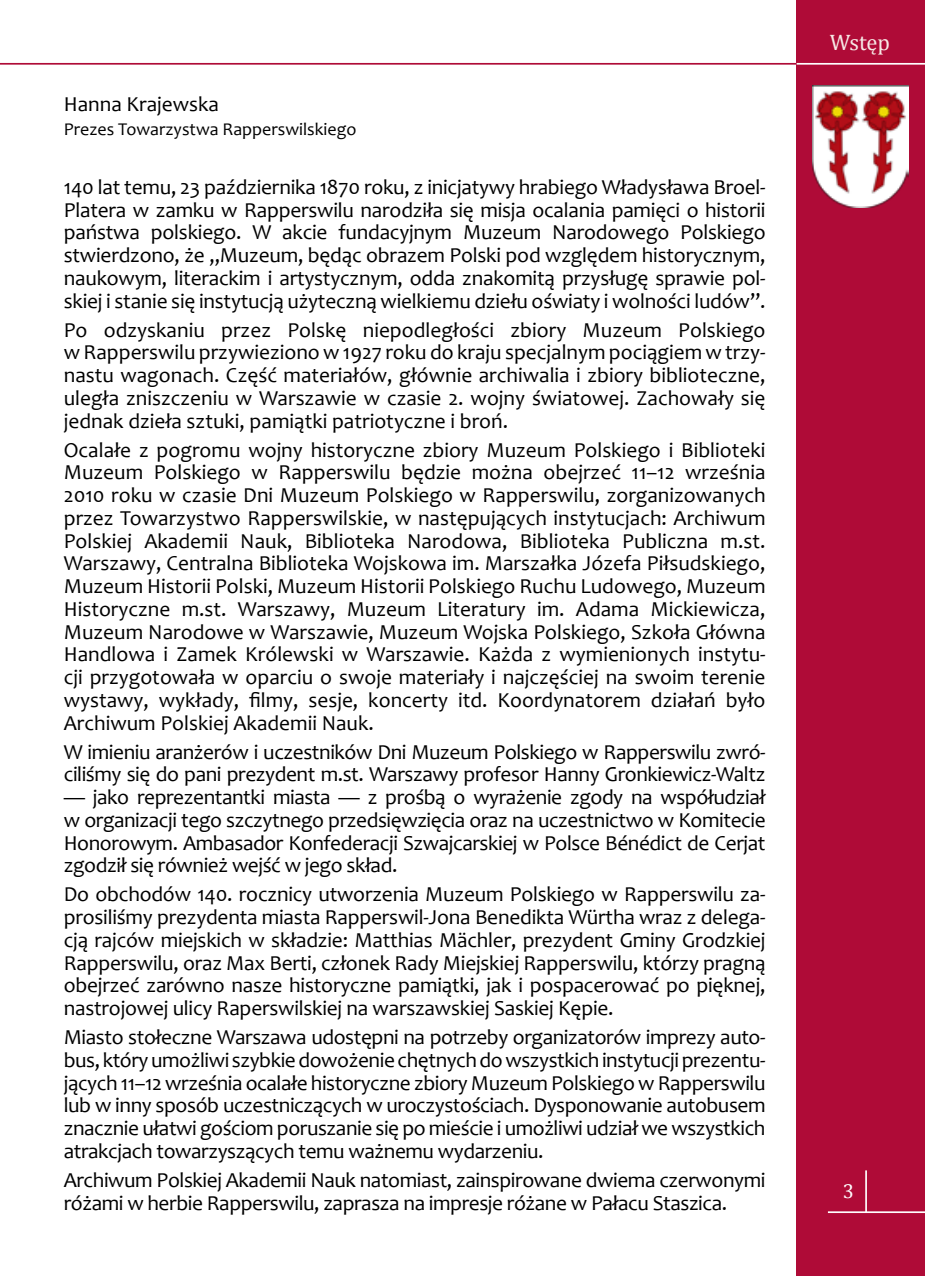
<style>
.page{position:relative;width:925px;height:1276px;background:#fff}
.page>*{position:absolute;margin:0;border:0;box-sizing:border-box;transform-origin:0 0}
.t1{font:22.5px "Cambria";letter-spacing:-.005em;color:#f7e9e6}
.t2{font:21.38px/22.7px "Candara";letter-spacing:-.02em;color:#000;text-align:justify}
.t3{font:21.38px "Candara";color:#000}
.t4{font:20.25px "Cambria";color:#fff}
.t5{font:18px "Candara";color:#000}
</style>
<div class="page">
<div style="left:796px;top:0;width:129px;height:1276px;background:#af0b37"></div>
<hr style="left:828px;top:1211px;width:97px;height:2px;background:#fff">
<hr style="left:865px;top:1170px;width:2px;height:42px;background:#fff">
<hr style="left:0;top:63px;width:813px;height:2px;background:#af0b37">
<hr style="left:796px;top:63px;width:129px;height:2px;background:#fff">
<img style="left:812px;top:86px;width:96px;height:121px">
<p class="t3" style="left:64px;top:91px;width:157px">Hanna Krajewska</p>
<p class="t5" style="left:64px;top:118px;width:294px">Prezes Towarzystwa Rapperswilskiego</p>
<p class="t2" style="left:64px;top:176px;width:703px">140 lat temu, 23 października 1870 roku, z inicjatywy hrabiego Władysława Broel-Platera w zamku w Rapperswilu narodziła się misja ocalania pamięci o historii państwa polskiego. W akcie fundacyjnym Muzeum Narodowego Polskiego stwierdzono, że „Muzeum, będąc obrazem Polski pod względem historycznym, naukowym, literackim i artystycznym, odda znakomitą przysługę sprawie pol&shy;skiej i stanie się instytucją użyteczną wielkiemu dziełu oświaty i wolności ludów”.</p>
<p class="t2" style="left:64px;top:318px;width:703px">Po odzyskaniu przez Polskę niepodległości zbiory Muzeum Polskiego w Rapperswilu przywieziono w 1927 roku do kraju specjalnym pociągiem w trzy&shy;nastu wagonach. Część materiałów, głównie archiwalia i zbiory biblioteczne, uległa zniszczeniu w Warszawie w czasie 2. wojny światowej. Zachowały się jednak dzieła sztuki, pamiątki patriotyczne i broń.</p>
<p class="t2" style="left:64px;top:438px;width:703px">Ocalałe z pogromu wojny historyczne zbiory Muzeum Polskiego i Biblioteki Muzeum Polskiego w Rapperswilu będzie można obejrzeć 11–12 września 2010 roku w czasie Dni Muzeum Polskiego w Rapperswilu, zorganizowanych przez Towarzystwo Rapperswilskie, w następujących instytucjach: Archiwum Polskiej Akademii Nauk, Biblioteka Narodowa, Biblioteka Publiczna m.st.<br>Warszawy, Centralna Biblioteka Wojskowa im. Marszałka Józefa Piłsudskiego, Muzeum Historii Polski, Muzeum Historii Polskiego Ruchu Ludowego, Muzeum Historyczne m.st. Warszawy, Muzeum Literatury im. Adama Mickiewicza, Muzeum Narodowe w Warszawie, Muzeum Wojska Polskiego, Szkoła Główna Handlowa i Zamek Królewski w Warszawie. Każda z wymienionych instytu&shy;cji przygotowała w oparciu o swoje materiały i najczęściej na swoim terenie wystawy, wykłady, filmy, sesje, koncerty itd. Koordynatorem działań było Archiwum Polskiej Akademii Nauk.</p>
<p class="t2" style="left:64px;top:740px;width:703px">W imieniu aranżerów i uczestników Dni Muzeum Polskiego w Rapperswilu zwró&shy;ciliśmy się do pani prezydent m.st. Warszawy profesor Hanny Gronkiewicz-Waltz</p>
<p class="t2" style="left:64px;top:786px;width:703px">— jako reprezentantki miasta — z prośbą o wyrażenie zgody na współudział w organizacji tego szczytnego przedsięwzięcia oraz na uczestnictwo w Komitecie Honorowym. Ambasador Konfederacji Szwajcarskiej w Polsce Bénédict de Cerjat zgodził się również wejść w jego skład.</p>
<p class="t2" style="left:64px;top:883px;width:703px">Do obchodów 140. rocznicy utworzenia Muzeum Polskiego w Rapperswilu za&shy;prosiliśmy prezydenta miasta Rapperswil-Jona Benedikta Würtha wraz z delega&shy;cją rajców miejskich w składzie: Matthias Mächler, prezydent Gminy Grodzkiej Rapperswilu, oraz Max Berti, członek Rady Miejskiej Rapperswilu, którzy pragną obejrzeć zarówno nasze historyczne pamiątki, jak i pospacerować po pięknej, nastrojowej ulicy Raperswilskiej na warszawskiej Saskiej Kępie.</p>
<p class="t2" style="left:64px;top:1026px;width:703px">Miasto stołeczne Warszawa udostępni na potrzeby organizatorów imprezy auto&shy;bus, który umożliwi szybkie dowożenie chętnych do wszystkich instytucji prezentu&shy;jących 11–12 września ocalałe historyczne zbiory Muzeum Polskiego w Rapperswilu lub w inny sposób uczestniczących w uroczystościach. Dysponowanie autobusem znacznie ułatwi gościom poruszanie się po mieście i umożliwi udział we wszystkich atrakcjach towarzyszących temu ważnemu wydarzeniu.</p>
<p class="t2" style="left:64px;top:1168px;width:703px">Archiwum Polskiej Akademii Nauk natomiast, zainspirowane dwiema czerwonymi różami w herbie Rapperswilu, zaprasza na impresje różane w Pałacu Staszica.</p>
<p class="t1" style="left:830px;top:29px;width:62px">Wstęp</p>
<p class="t4" style="left:843px;top:1179px;width:13px">3</p>
</div>
